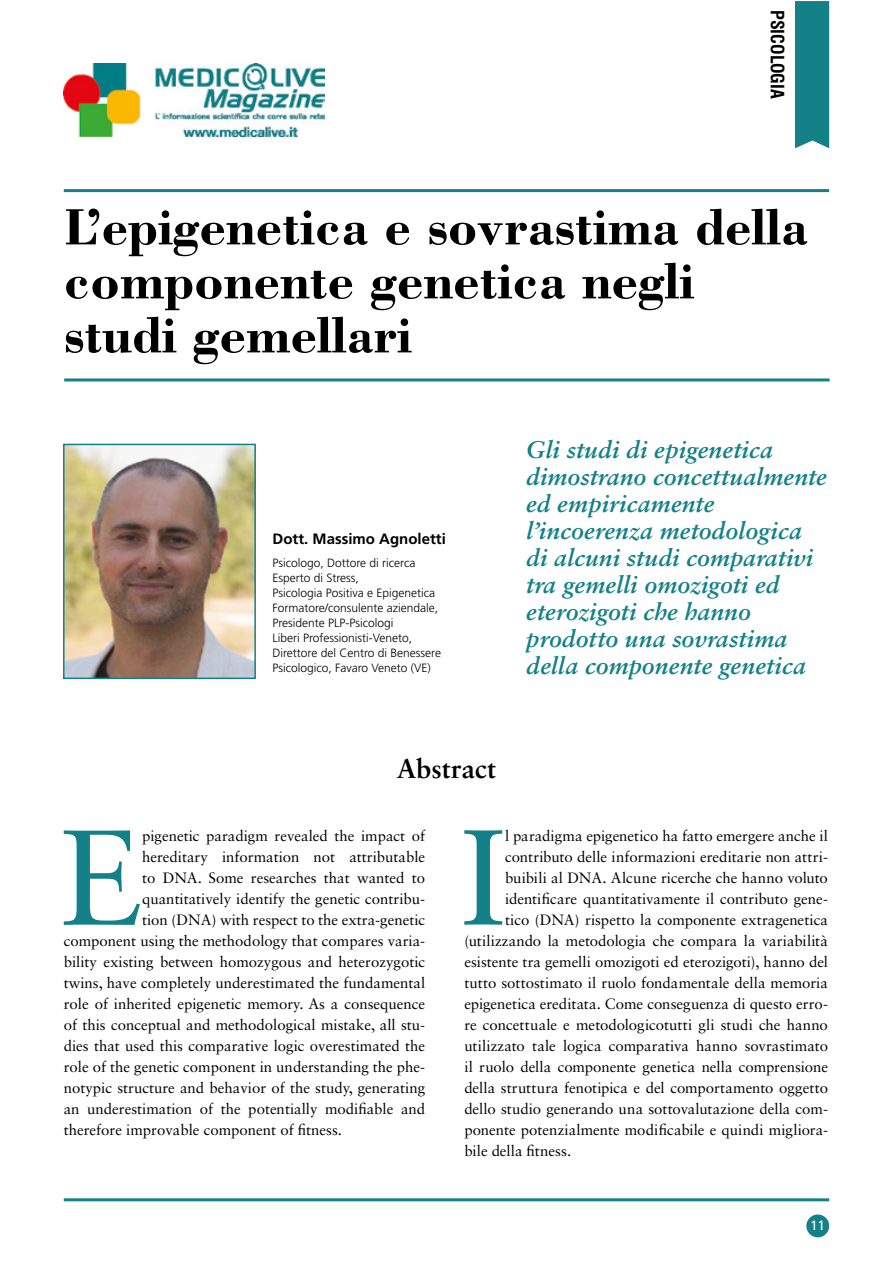
<style>
.page{position:relative;width:893px;height:1263px;background:#fff}
.page>*{position:absolute;margin:0;border:0;box-sizing:border-box;transform-origin:0 0}
.t1{font:135.3px "Sabon LT Std";color:#138187}
.t2{font:700 54px/54px "Bodoni BT";color:#000}
.t3{font:700 27px "Sabon LT Std";color:#000}
.t4{font:italic 700 24px/27px "Sabon LT Std";color:#138187}
.t5{font:700 condensed 18px "Swiss 721 BT";color:#000}
.t6{font:15px "Sabon LT Std";color:#000}
.t7{font:700 15px "Frutiger LT Std";color:#000}
.t8{font:13.5px "Frutiger LT Std";color:#fff}
.t9{font:300 12px/15px "Frutiger LT Std";color:#000}
</style>
<div class="page">
<img style="left:64px;top:64px;width:260px;height:72px">
<div style="left:806px;top:1214px;width:23px;height:23px;background:#138187;border-radius:50%"></div>
<hr style="left:64px;top:378px;width:766px;height:3px;background:#138187">
<div style="left:795px;top:1px;width:34px;height:147px;background:#138187"></div>
<hr style="left:64px;top:189px;width:765px;height:3px;background:#138187">
<img style="left:66px;top:447px;width:187px;height:229px">
<div style="left:63px;top:444px;width:193px;height:235px;border:2px solid #138187"></div>
<hr style="left:64px;top:1198px;width:765px;height:3px;background:#138187">
<p class="t5" style="left:788px;top:10px;width:90px;rotate:90deg">PSICOLOGIA</p>
<h2 class="t2" style="left:64px;top:198px;width:745px">L’epigenetica e sovrastima della componente genetica negli studi gemellari</h2>
<p class="t7" style="left:272px;top:530px;width:175px">Dott. Massimo Agnoletti</p>
<p class="t9" style="left:272px;top:556px;width:170px">Psicologo, Dottore di ricerca<br>Esperto di Stress,<br>Psicologia Positiva e Epigenetica<br>Formatore/consulente aziendale,<br>Presidente PLP-Psicologi<br>Liberi Professionisti-Veneto,<br>Direttore del Centro di Benessere<br>Psicologico, Favaro Veneto (VE)</p>
<h3 class="t4" style="left:526px;top:436px;width:302px">Gli studi di epigenetica dimostrano concettualmente ed empiricamente l’incoerenza metodologica di alcuni studi comparativi tra gemelli omozigoti ed eterozigoti che hanno prodotto una sovrastima della componente genetica</h3>
<h3 class="t3" style="left:397px;top:752px;width:101px">Abstract</h3>
<h1 class="t1" style="left:59px;top:797px;width:84px">E</h1>
<p class="t6" style="left:142px;top:827px;width:285px">pigenetic paradigm revealed the impact of</p>
<p class="t6" style="left:142px;top:848px;width:285px">hereditary information not attributable</p>
<p class="t6" style="left:142px;top:869px;width:285px">to DNA. Some researches that wanted to</p>
<p class="t6" style="left:142px;top:890px;width:285px">quantitatively identify the genetic contribu-</p>
<p class="t6" style="left:142px;top:911px;width:285px">tion (DNA) with respect to the extra-genetic</p>
<p class="t6" style="left:64px;top:932px;width:363px">component using the methodology that compares varia-</p>
<p class="t6" style="left:64px;top:953px;width:363px">bility existing between homozygous and heterozygotic</p>
<p class="t6" style="left:64px;top:974px;width:363px">twins, have completely underestimated the fundamental</p>
<p class="t6" style="left:64px;top:995px;width:363px">role of inherited epigenetic memory. As a consequence</p>
<p class="t6" style="left:64px;top:1016px;width:363px">of this conceptual and methodological mistake, all stu-</p>
<p class="t6" style="left:64px;top:1037px;width:363px">dies that used this comparative logic overestimated the</p>
<p class="t6" style="left:64px;top:1058px;width:363px">role of the genetic component in understanding the phe-</p>
<p class="t6" style="left:64px;top:1079px;width:363px">notypic structure and behavior of the study, generating</p>
<p class="t6" style="left:64px;top:1100px;width:363px">an underestimation of the potentially modifiable and</p>
<p class="t6" style="left:64px;top:1121px;width:280px">therefore improvable component of fitness.</p>
<h1 class="t1" style="left:461px;top:797px;width:46px">I</h1>
<p class="t6" style="left:505px;top:826px;width:324px">l paradigma epigenetico ha fatto emergere anche il</p>
<p class="t6" style="left:505px;top:847px;width:324px">contributo delle informazioni ereditarie non attri-</p>
<p class="t6" style="left:505px;top:868px;width:324px">buibili al DNA. Alcune ricerche che hanno voluto</p>
<p class="t6" style="left:505px;top:889px;width:324px">identificare quantitativamente il contributo gene-</p>
<p class="t6" style="left:505px;top:910px;width:324px">tico (DNA) rispetto la componente extragenetica</p>
<p class="t6" style="left:464px;top:931px;width:365px">(utilizzando la metodologia che compara la variabilità</p>
<p class="t6" style="left:464px;top:952px;width:365px">esistente tra gemelli omozigoti ed eterozigoti), hanno del</p>
<p class="t6" style="left:464px;top:973px;width:365px">tutto sottostimato il ruolo fondamentale della memoria</p>
<p class="t6" style="left:464px;top:994px;width:365px">epigenetica ereditata. Come conseguenza di questo erro-</p>
<p class="t6" style="left:464px;top:1015px;width:365px">re concettuale e metodologicotutti gli studi che hanno</p>
<p class="t6" style="left:464px;top:1036px;width:365px">utilizzato tale logica comparativa hanno sovrastimato</p>
<p class="t6" style="left:464px;top:1057px;width:365px">il ruolo della componente genetica nella comprensione</p>
<p class="t6" style="left:464px;top:1078px;width:365px">della struttura fenotipica e del comportamento oggetto</p>
<p class="t6" style="left:464px;top:1099px;width:365px">dello studio generando una sottovalutazione della com-</p>
<p class="t6" style="left:464px;top:1120px;width:365px">ponente potenzialmente modificabile e quindi migliora-</p>
<p class="t6" style="left:464px;top:1141px;width:108px">bile della fitness.</p>
<p class="t8" style="left:810px;top:1217px;width:16px">11</p>
</div>
